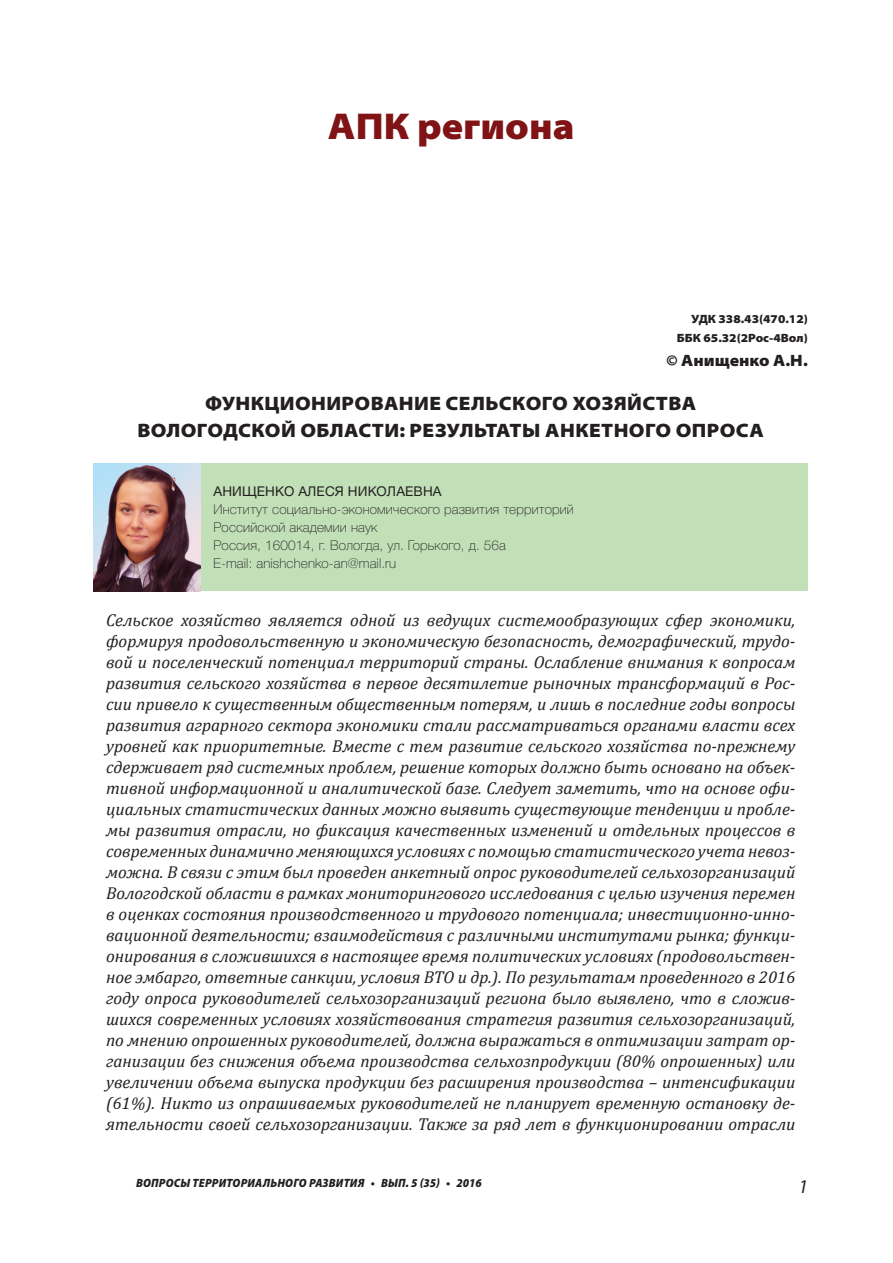
<style>
.page{position:relative;width:893px;height:1263px;background:#fff}
.page>*{position:absolute;margin:0;border:0;box-sizing:border-box;transform-origin:0 0}
.t1{font:900 semi-expanded 37.5px "Myriad Pro";color:#7f1315}
.t2{font:900 semi-expanded 19.5px/27px "Myriad Pro";letter-spacing:.02em;color:#231f20;text-align:center}
.t3{font:italic 19.5px "Myriad Pro";color:#231f20}
.t4{font:italic 17.25px/21px "Cambria";color:#231f20;text-align:justify}
.t5{font:900 semi-expanded 16.5px "Myriad Pro";color:#231f20}
.t6{font:100 13.5px/18px "Helvetica Neue Cyr";letter-spacing:.01em;color:#231f20}
.t7{font:13.5px "Helvetica Neue Cyr";letter-spacing:.01em;color:#231f20}
.t8{font:italic 900 semi-condensed 12px "Myriad Pro";letter-spacing:.02em;color:#231f20}
.t9{font:900 semi-expanded 12px/18.6px "Myriad Pro";color:#231f20;text-align:right}
</style>
<div class="page">
<div style="left:94px;top:463px;width:714px;height:128px;background:#c1e0b8"></div>
<img style="left:93px;top:463px;width:108px;height:128px">
<h1 class="t1" style="left:328px;top:112px;width:248px">АПК региона</h1>
<p class="t9" style="left:677px;top:311px;width:133px">УДК 338.43(470.12)<br>ББК 65.32(2Рос-4Вол)</p>
<p class="t5" style="left:666px;top:354px;width:143px">© Анищенко А.Н.</p>
<p class="t2" style="left:137px;top:391px;width:628px">ФУНКЦИОНИРОВАНИЕ СЕЛЬСКОГО ХОЗЯЙСТВА<br>ВОЛОГОДСКОЙ ОБЛАСТИ: РЕЗУЛЬТАТЫ АНКЕТНОГО ОПРОСА</p>
<p class="t7" style="left:213px;top:486px;width:230px">АНИЩЕНКО АЛЕСЯ НИКОЛАЕВНА</p>
<p class="t6" style="left:213px;top:501px;width:362px">Институт социально-экономического развития территорий Российской академии наук<br>Россия, 160014, г. Вологда, ул. Горького, д. 56а<br>E-mail: anishchenko-an@mail.ru</p>
<p class="t4" style="left:106px;top:609px;width:691px">Сельское хозяйство является одной из ведущих системообразующих сфер экономики, формируя продовольственную и экономическую безопасность, демографический, трудо&shy;вой и поселенческий потенциал территорий страны. Ослабление внимания к вопросам развития сельского хозяйства в первое десятилетие рыночных трансформаций в Рос&shy;сии привело к существенным общественным потерям, и лишь в последние годы вопросы развития аграрного сектора экономики стали рассматриваться органами власти всех уровней как приоритетные. Вместе с тем развитие сельского хозяйства по-прежнему сдерживает ряд системных проблем, решение которых должно быть основано на объек&shy;тивной информационной и аналитической базе. Следует заметить, что на основе офи&shy;циальных статистических данных можно выявить существующие тенденции и пробле&shy;мы развития отрасли, но фиксация качественных изменений и отдельных процессов в современных динамично меняющихся условиях с помощью статистического учета невоз&shy;можна. В связи с этим был проведен анкетный опрос руководителей сельхозорганизаций Вологодской области в рамках мониторингового исследования с целью изучения перемен в оценках состояния производственного и трудового потенциала; инвестиционно-инно&shy;вационной деятельности; взаимодействия с различными институтами рынка; функци&shy;онирования в сложившихся в настоящее время политических условиях (продовольствен&shy;ное эмбарго, ответные санкции, условия ВТО и др.). По результатам проведенного в 2016 году опроса руководителей сельхозорганизаций региона было выявлено, что в сложив&shy;шихся современных условиях хозяйствования стратегия развития сельхозорганизаций, по мнению опрошенных руководителей, должна выражаться в оптимизации затрат ор&shy;ганизации без снижения объема производства сельхозпродукции (80% опрошенных) или увеличении объема выпуска продукции без расширения производства – интенсификации (61%). Никто из опрашиваемых руководителей не планирует временную остановку де&shy;ятельности своей сельхозорганизации. Также за ряд лет в функционировании отрасли</p>
<p class="t8" style="left:136px;top:1178px;width:347px">ВОПРОСЫ ТЕРРИТОРИАЛЬНОГО РАЗВИТИЯ • ВЫП. 5 (35) • 2016</p>
<p class="t3" style="left:798px;top:1178px;width:11px">1</p>
</div>
